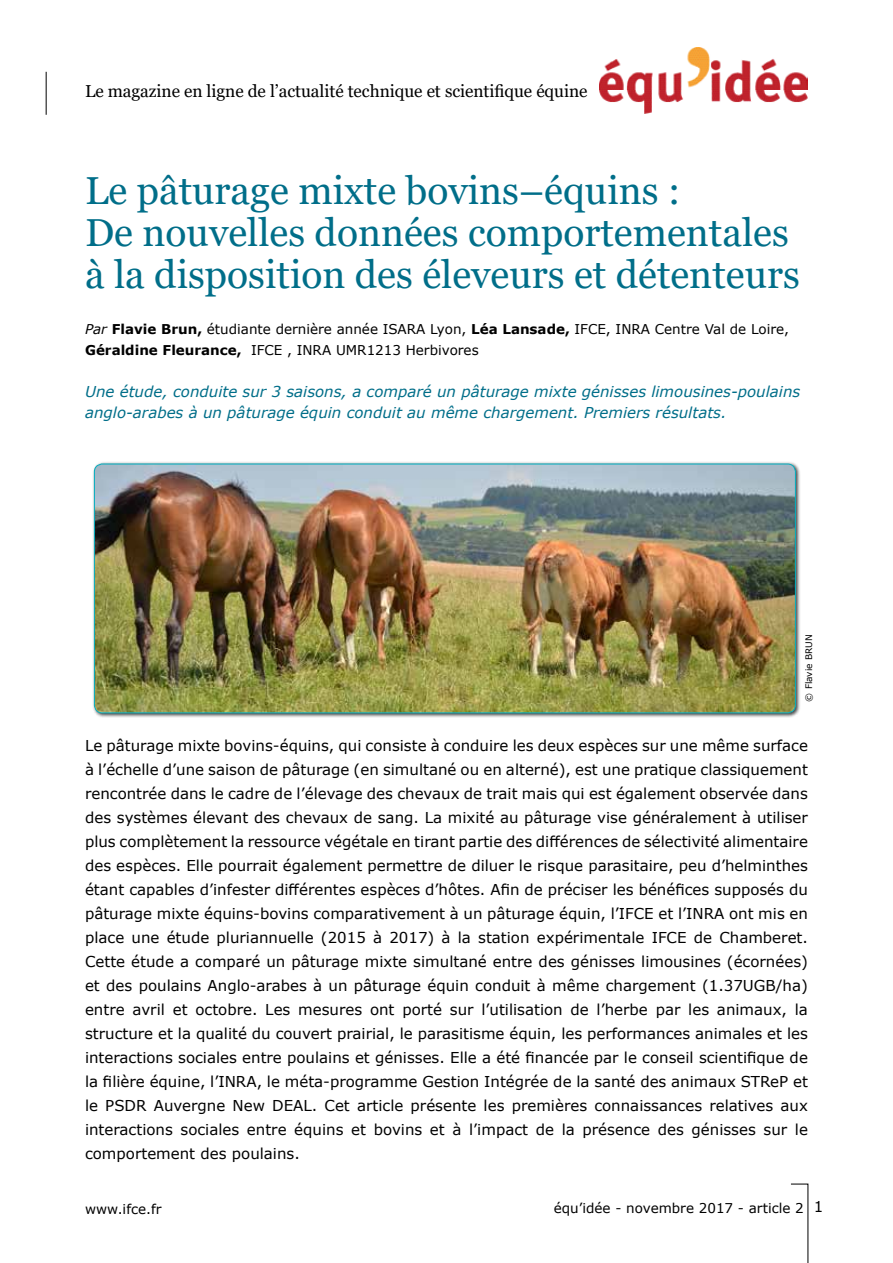
<style>
.page{position:relative;width:893px;height:1263px;background:#fff}
.page>*{position:absolute;margin:0;border:0;box-sizing:border-box;transform-origin:0 0}
.t1{font:39px/42px "Georgia";color:#006e89}
.t2{font:17.25px "Georgia";letter-spacing:-.005em;color:#000}
.t3{font:15px/24px "Verdana";color:#000;text-align:justify}
.t4{font:italic 15px/21px "Verdana";color:#006e89}
.t5{font:13.5px/21px "Verdana";color:#000}
.t6{font:9px "Verdana";color:#000}
.s1{font-style:italic}
.s2{font-weight:700}
.s3{font-size:15px}
</style>
<div class="page">
<svg style="left:791px;top:1183px;width:18px;height:80px"></svg>
<img style="left:599px;top:48px;width:209px;height:65px">
<hr style="left:46px;top:72px;width:1px;height:43px;background:#000">
<div style="left:92px;top:461px;width:709px;height:257px;background:#000;opacity:.75"></div>
<img style="left:94px;top:464px;width:701px;height:249px">
<div style="left:94px;top:463px;width:702px;height:250px;border:1px solid #00adbe;border-radius:8px"></div>
<p class="t2" style="left:85px;top:81px;width:504px">Le magazine en ligne de l’actualité technique et scientifique équine</p>
<h1 class="t1" style="left:85px;top:170px;width:716px">Le pâturage mixte bovins–équins :<br>De nouvelles données comportementales à la disposition des éleveurs et détenteurs</h1>
<p class="t5" style="left:85px;top:319px;width:706px"><span class="s1">Par</span> <span class="s2">Flavie Brun,</span> étudiante dernière année ISARA Lyon, <span class="s2">Léa Lansade,</span> IFCE, INRA Centre Val de Loire,<br><span class="s2">Géraldine Fleurance,</span> IFCE , INRA UMR1213 Herbivores</p>
<p class="t4" style="left:85px;top:381px;width:717px">Une étude, conduite sur 3 saisons, a comparé un pâturage mixte génisses limousines-poulains anglo-arabes à un pâturage équin conduit au même chargement. Premiers résultats.</p>
<p class="t6" style="left:803px;top:702px;width:69px;rotate:-90deg">© Flavie BRUN</p>
<p class="t3" style="left:85px;top:734px;width:724px">Le pâturage mixte bovins-équins, qui consiste à conduire les deux espèces sur une même surface à l’échelle d’une saison de pâturage (en simultané ou en alterné), est une pratique classiquement rencontrée dans le cadre de l’élevage des chevaux de trait mais qui est également observée dans des systèmes élevant des chevaux de sang. La mixité au pâturage vise généralement à utiliser plus complètement la ressource végétale en tirant partie des différences de sélectivité alimentaire des espèces. Elle pourrait également permettre de diluer le risque parasitaire, peu d’helminthes étant capables d’infester différentes espèces d’hôtes. Afin de préciser les bénéfices supposés du pâturage mixte équins-bovins comparativement à un pâturage équin, l’IFCE et l’INRA ont mis en place une étude pluriannuelle (2015 à 2017) à la station expérimentale IFCE de Chamberet.<br>Cette étude a comparé un pâturage mixte simultané entre des génisses limousines (écornées) et des poulains Anglo-arabes à un pâturage équin conduit à même chargement (1.37UGB/ha) entre avril et octobre. Les mesures ont porté sur l’utilisation de l’herbe par les animaux, la structure et la qualité du couvert prairial, le parasitisme équin, les performances animales et les interactions sociales entre poulains et génisses. Elle a été financée par le conseil scientifique de la filière équine, l’INRA, le méta-programme Gestion Intégrée de la santé des animaux STReP et le PSDR Auvergne New DEAL. Cet article présente les premières connaissances relatives aux interactions sociales entre équins et bovins et à l’impact de la présence des génisses sur le comportement des poulains.</p>
<p class="t5" style="left:85px;top:1198px;width:78px">www.ifce.fr</p>
<p class="t5" style="left:554px;top:1197px;width:271px">équ’idée - novembre 2017 - article 2 <span class="s3">1</span></p>
</div>
